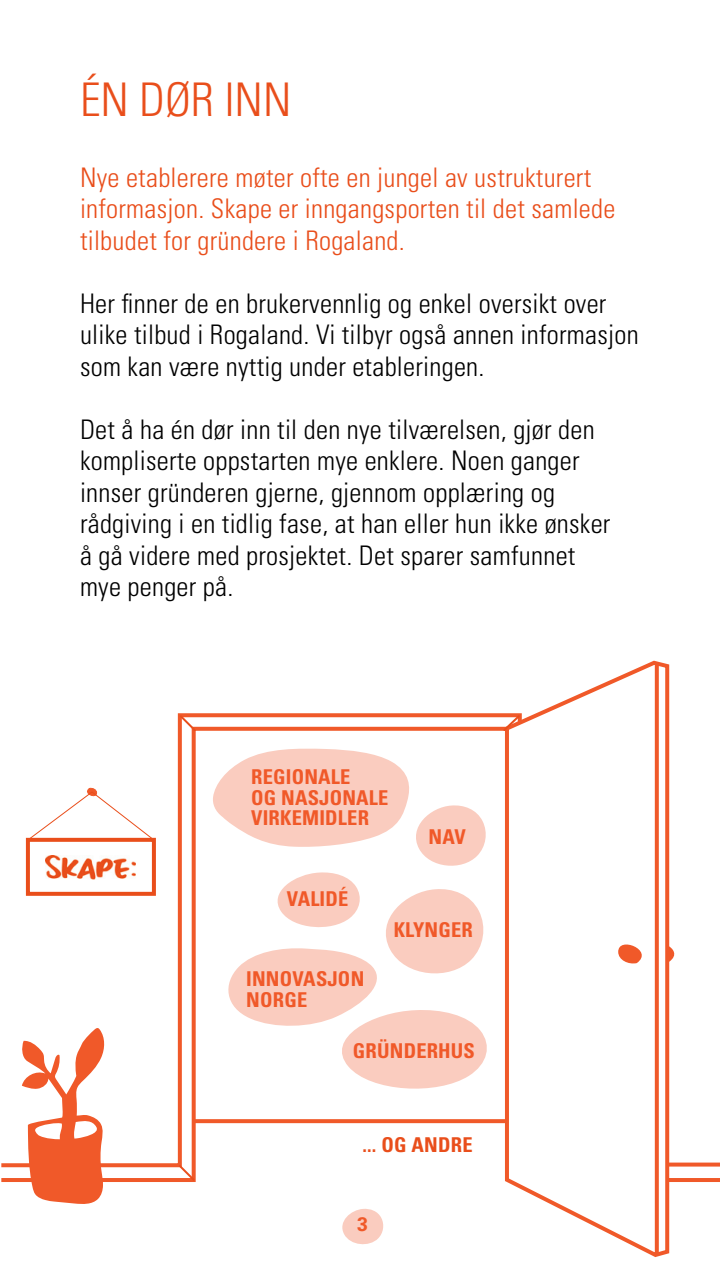
<style>
.page{position:relative;width:720px;height:1280px;background:#fff}
.page>*{position:absolute;margin:0;border:0;box-sizing:border-box;transform-origin:0 0}
.t1{font:300 condensed 46.4px "Univers";color:#e94e1b}
.t2{font:300 condensed 27px/31.5px "Univers";letter-spacing:.01em;color:#000}
.t3{font:300 condensed 27px/31.5px "Univers";letter-spacing:.01em;color:#e94e1b}
.t4{font:700 condensed 20.4px/20.4px "Univers";letter-spacing:.01em;color:#f05929}
.t5{font:700 condensed 20.4px "Univers";letter-spacing:.01em;color:#e94e1b}
.t6{font:700 19.6px "Univers LT Std";color:#f05929}
</style>
<div class="page">
<svg style="left:1px;top:660px;width:719px;height:597px"></svg>
<svg style="left:21px;top:1169px;width:85px;height:36px"></svg>
<svg style="left:1px;top:711px;width:523px;height:458px"></svg>
<svg style="left:618px;top:934px;width:69px;height:31px"></svg>
<svg style="left:667px;top:1163px;width:53px;height:4px"></svg>
<svg style="left:177px;top:1163px;width:19px;height:20px"></svg>
<svg style="left:178px;top:713px;width:19px;height:20px"></svg>
<svg style="left:502px;top:713px;width:20px;height:20px"></svg>
<img style="left:46px;top:855px;width:90px;height:25px">
<div style="left:26px;top:838px;width:130px;height:58px;border:4px solid #e94e1b"></div>
<svg style="left:27px;top:788px;width:128px;height:53px"></svg>
<h1 class="t1" style="left:80px;top:72px;width:213px">ÉN DØR INN</h1>
<p class="t3" style="left:80px;top:161px;width:537px">Nye etablerere møter ofte en jungel av ustrukturert informasjon. Skape er inngangsporten til det samlede tilbudet for gründere i Rogaland.</p>
<p class="t2" style="left:80px;top:287px;width:560px">Her finner de en brukervennlig og enkel oversikt over ulike tilbud i Rogaland. Vi tilbyr også annen informasjon som kan være nyttig under etableringen.</p>
<p class="t2" style="left:80px;top:413px;width:532px">Det å ha én dør inn til den nye tilværelsen, gjør den kompliserte oppstarten mye enklere. Noen ganger innser gründeren gjerne, gjennom opplæring og rådgiving i en tidlig fase, at han eller hun ikke ønsker å gå videre med prosjektet. Det sparer samfunnet mye penger på.</p>
<p class="t4" style="left:251px;top:766px;width:139px">REGIONALE<br>OG NASJONALE<br>VIRKEMIDLER</p>
<p class="t4" style="left:287px;top:888px;width:63px">VALIDÉ</p>
<p class="t4" style="left:429px;top:826px;width:39px">NAV</p>
<p class="t4" style="left:246px;top:969px;width:120px">INNOVASJON<br>NORGE</p>
<p class="t4" style="left:394px;top:920px;width:81px">KLYNGER</p>
<p class="t4" style="left:353px;top:1041px;width:124px">GRÜNDERHUS</p>
<p class="t5" style="left:362px;top:1132px;width:112px">... OG ANDRE</p>
<p class="t6" style="left:357px;top:1213px;width:12px">3</p>
</div>
